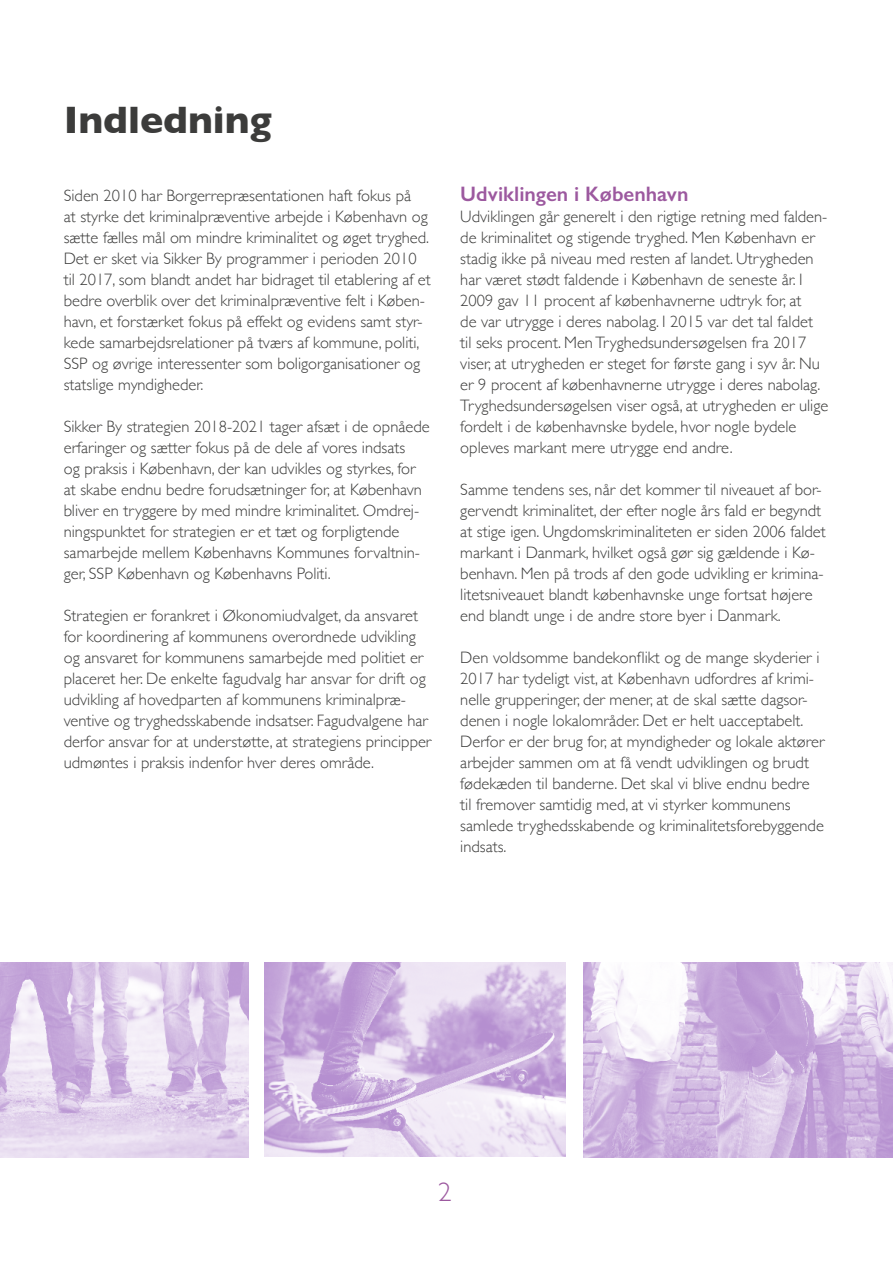
<style>
.page{position:relative;width:893px;height:1263px;background:#fff}
.page>*{position:absolute;margin:0;border:0;box-sizing:border-box;transform-origin:0 0}
.t1{font:700 39px "Gill Sans";color:#3c3c3b}
.t2{font:300 27px "Gill Sans";color:#9c599f}
.t3{font:600 21px "Gill Sans";color:#9c599f}
.t4{font:300 16.5px/21px "Gill Sans";color:#3c3c3b}
</style>
<div class="page">
<img style="left:584px;top:963px;width:309px;height:194px">
<img style="left:265px;top:963px;width:301px;height:194px">
<img style="left:0;top:963px;width:248px;height:194px">
<h1 class="t1" style="left:64px;top:103px;width:209px">Indledning</h1>
<p class="t4" style="left:64px;top:186px;width:369px">Siden 2010 har Borgerrepræsentationen haft fokus på<br>at styrke det kriminalpræventive arbejde i København og sætte fælles mål om mindre kriminalitet og øget tryghed.<br>Det er sket via Sikker By programmer i perioden 2010 til 2017, som blandt andet har bidraget til etablering af et bedre overblik over det kriminalpræventive felt i Køben&shy;havn, et forstærket fokus på effekt og evidens samt styr&shy;kede samarbejdsrelationer på tværs af kommune, politi, SSP og øvrige interessenter som boligorganisationer og statslige myndigheder.</p>
<p class="t4" style="left:64px;top:417px;width:367px">Sikker By strategien 2018-2021 tager afsæt i de opnåede erfaringer og sætter fokus på de dele af vores indsats<br>og praksis i København, der kan udvikles og styrkes, for at skabe endnu bedre forudsætninger for, at København bliver en tryggere by med mindre kriminalitet. Omdrej&shy;ningspunktet for strategien er et tæt og forpligtende samarbejde mellem Københavns Kommunes forvaltnin&shy;ger, SSP København og Københavns Politi.</p>
<p class="t4" style="left:64px;top:606px;width:369px">Strategien er forankret i Økonomiudvalget, da ansvaret for koordinering af kommunens overordnede udvikling og ansvaret for kommunens samarbejde med politiet er placeret her. De enkelte fagudvalg har ansvar for drift og udvikling af hovedparten af kommunens kriminalpræ&shy;ventive og tryghedsskabende indsatser. Fagudvalgene har derfor ansvar for at understøtte, at strategiens principper udmøntes i praksis indenfor hver deres område.</p>
<p class="t3" style="left:460px;top:186px;width:230px">Udviklingen i København</p>
<p class="t4" style="left:460px;top:207px;width:369px">Udviklingen går generelt i den rigtige retning med falden&shy;de kriminalitet og stigende tryghed. Men København er stadig ikke på niveau med resten af landet. Utrygheden har været stødt faldende i København de seneste år. I 2009 gav 11 procent af københavnerne udtryk for, at<br>de var utrygge i deres nabolag. I 2015 var det tal faldet til seks procent. Men Tryghedsundersøgelsen fra 2017 viser, at utrygheden er steget for første gang i syv år. Nu er 9 procent af københavnerne utrygge i deres nabolag.<br>Tryghedsundersøgelsen viser også, at utrygheden er ulige fordelt i de københavnske bydele, hvor nogle bydele opleves markant mere utrygge end andre.</p>
<p class="t4" style="left:460px;top:480px;width:367px">Samme tendens ses, når det kommer til niveauet af bor&shy;gervendt kriminalitet, der efter nogle års fald er begyndt at stige igen. Ungdomskriminaliteten er siden 2006 faldet markant i Danmark, hvilket også gør sig gældende i Kø&shy;benhavn. Men på trods af den gode udvikling er krimina&shy;litetsniveauet blandt københavnske unge fortsat højere end blandt unge i de andre store byer i Danmark.</p>
<p class="t4" style="left:460px;top:646px;width:366px">Den voldsomme bandekonflikt og de mange skyderier i 2017 har tydeligt vist, at København udfordres af krimi&shy;nelle grupperinger, der mener, at de skal sætte dagsor&shy;denen i nogle lokalområder. Det er helt uacceptabelt.<br>Derfor er der brug for, at myndigheder og lokale aktører arbejder sammen om at få vendt udviklingen og brudt fødekæden til banderne. Det skal vi blive endnu bedre til fremover samtidig med, at vi styrker kommunens samlede tryghedsskabende og kriminalitetsforebyggende indsats.</p>
<h2 class="t2" style="left:438px;top:1180px;width:15px">2</h2>
</div>
